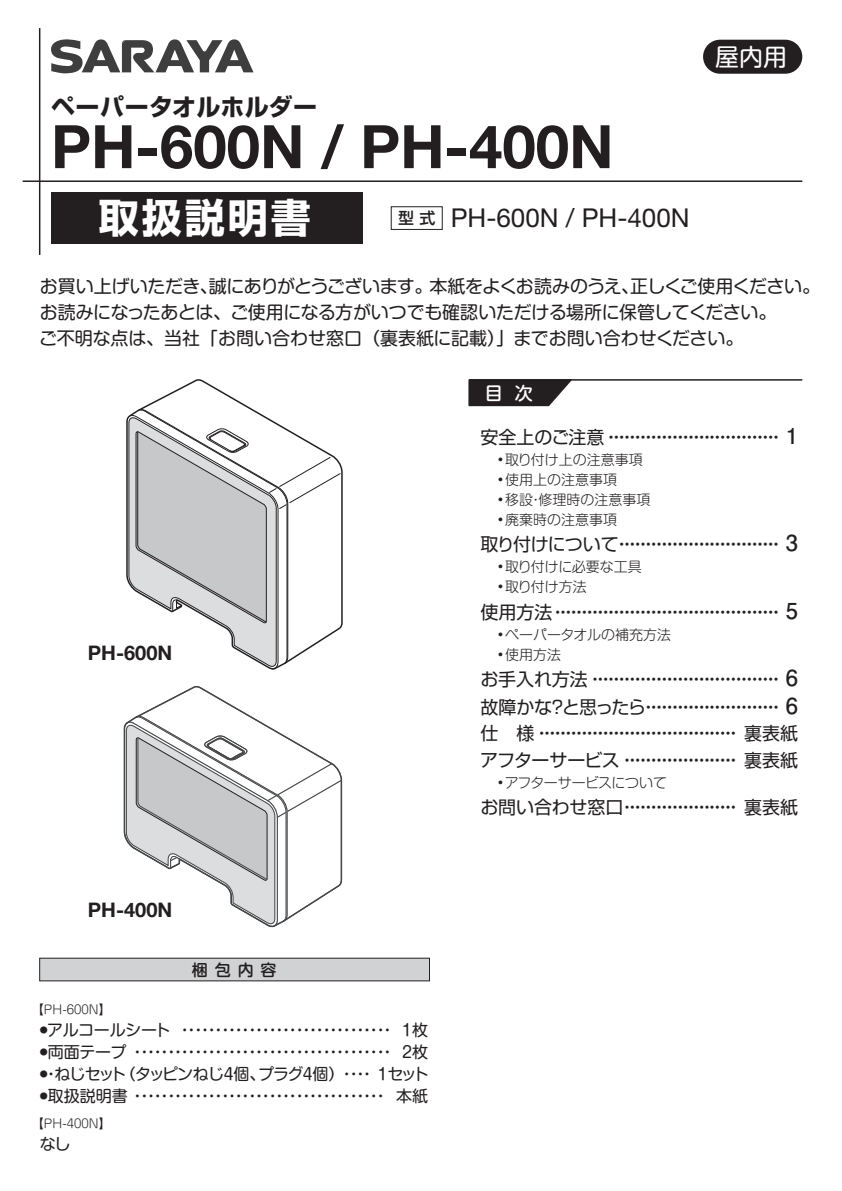
<style>
.page{position:relative;width:842px;height:1191px;background:#fff}
.page>*{position:absolute;margin:0;border:0;box-sizing:border-box;transform-origin:0 0}
.t1{font:700 60px "Helvetica Neue";color:#231f20}
.t2{font:700 40px "Shin Go Pro";letter-spacing:.075em;color:#fff}
.t3{font:26px "Helvetica Neue LT Pro";color:#231f20}
.t4{font:700 24px "Shin Go Pro";letter-spacing:.005em;color:#231f20}
.t5{font:24px "Shin M Go Pro";color:#fff}
.t6{font:700 20px "Helvetica Neue";color:#231f20}
.t7{font:18px/26.8px "Shin Go Pro";letter-spacing:-.01em;color:#231f20;text-align:justify}
.t8{font:18px/26px "Shin M Go Pro";letter-spacing:-.02em;color:#231f20}
.t9{font:18px "Shin Go Pro";letter-spacing:-.05em;color:#231f20}
.t10{font:500 18px "Shin M Go Pro";color:#fff}
.t11{font:16px "Shin M Go Pro";letter-spacing:-.045em;color:#231f20}
.t12{font:500 16px "Shin M Go Pro";color:#231f20}
.t13{font:300 14px "Shin M Go Pro";color:#231f20}
.t14{font:300 14px "Shin M Go Pro";letter-spacing:-.04em;color:#231f20}
.t15{font:300 14px "Shin M Go Pro";letter-spacing:-.02em;color:#231f20}
.t16{font:300 12px "Shin M Go Pro";color:#231f20}
.s1{font-family:"Shin M Go Pro";font-weight:500;font-size:16px}
.s2{font-family:"Futo Go B101 Pro";font-weight:700;font-size:22px}
</style>
<div class="page">
<div style="left:701px;top:38px;width:103px;height:38px;border:4px solid #fff;border-radius:17px"></div>
<div style="left:703px;top:40px;width:99px;height:34px;background:#231f20;border-radius:17px"></div>
<div style="left:39px;top:957px;width:391px;height:24px;background:#d1d2d4;border:1px solid #231f20"></div>
<svg style="left:468px;top:379px;width:103px;height:28px;background:#413e3f"></svg>
<hr style="left:469px;top:379px;width:333px;height:2px;background:#231f20">
<div style="left:51px;top:192px;width:312px;height:52px;background:#231f20"></div>
<hr style="left:23px;top:180px;width:779px;height:2px;background:#231f20">
<hr style="left:39px;top:28px;width:1px;height:227px;background:#231f20">
<div style="left:391px;top:206px;width:52px;height:24px;border:1px solid #231f20"></div>
<svg style="left:51px;top:39px;width:203px;height:34px"></svg>
<svg style="left:126px;top:379px;width:217px;height:249px"></svg>
<svg style="left:128px;top:409px;width:213px;height:260px"></svg>
<svg style="left:123px;top:685px;width:220px;height:196px"></svg>
<svg style="left:124px;top:715px;width:218px;height:213px"></svg>
<h3 class="t4" style="left:51px;top:88px;width:267px">ペーパータオルホルダー</h3>
<h1 class="t1" style="left:51px;top:100px;width:564px">PH-600N / PH-400N</h1>
<h2 class="t2" style="left:99px;top:186px;width:213px">取扱説明書</h2>
<h3 class="t3" style="left:398px;top:202px;width:293px"><span class="s1">型 式</span> PH-600N / PH-400N</h3>
<h3 class="t5" style="left:715px;top:37px;width:73px">屋内用</h3>
<p class="t8" style="left:39px;top:271px;width:783px">お買い上げいただき、誠にありがとうございます。本紙をよくお読みのうえ、正しくご使用ください。お読みになったあとは、ご使用になる方がいつでも確認いただける場所に保管してください。<br>ご不明な点は、当社「お問い合わせ窓口（裏表紙に記載）」までお問い合わせください。</p>
<p class="t6" style="left:88px;top:637px;width:86px">PH-600N</p>
<p class="t6" style="left:88px;top:893px;width:86px">PH-400N</p>
<p class="t12" style="left:192px;top:956px;width:86px">梱 包 内 容</p>
<p class="t16" style="left:32px;top:1000px;width:81px">【PH-600N】</p>
<p class="t11" style="left:40px;top:1017px;width:390px"><sup>●</sup>アルコールシート ・・・・・・・・・・・・・・・・・・・・・・・・・・・・・・・ １枚</p>
<p class="t11" style="left:40px;top:1039px;width:390px"><sup>●</sup>両面テープ ・・・・・・・・・・・・・・・・・・・・・・・・・・・・・・・・・・・・・・ ２枚</p>
<p class="t11" style="left:40px;top:1061px;width:391px"><sup>●</sup>・ねじセット（タッピンねじ4個、プラグ4個）・・・・ １セット</p>
<p class="t11" style="left:40px;top:1083px;width:390px"><sup>●</sup>取扱説明書 ・・・・・・・・・・・・・・・・・・・・・・・・・・・・・・・・・・・・・ 本紙</p>
<p class="t16" style="left:32px;top:1114px;width:81px">【PH-400N】</p>
<p class="t11" style="left:40px;top:1131px;width:32px">なし</p>
<p class="t10" style="left:485px;top:378px;width:49px">目 次</p>
<p class="t7" style="left:480px;top:421px;width:319px">安全上のご注意・・・・・・・・・・・・・・・・・・・・・・・・・・・・・・・・ <span class="s2">1</span></p>
<p class="t13" style="left:498px;top:448px;width:146px"><sup>●</sup> 取り付け上の注意事項</p>
<p class="t13" style="left:498px;top:468px;width:120px"><sup>●</sup> 使用上の注意事項</p>
<p class="t13" style="left:498px;top:488px;width:153px"><sup>●</sup> 移設・修理時の注意事項</p>
<p class="t13" style="left:498px;top:508px;width:120px"><sup>●</sup> 廃棄時の注意事項</p>
<p class="t9" style="left:480px;top:530px;width:319px">取り付けについて・・・・・・・・・・・・・・・・・・・・・・・・・・・・・・ <span class="s2">3</span></p>
<p class="t15" style="left:498px;top:556px;width:145px"><sup>●</sup> 取り付けに必要な工具</p>
<p class="t13" style="left:498px;top:576px;width:90px"><sup>●</sup> 取り付け方法</p>
<p class="t7" style="left:480px;top:596px;width:319px">使用方法・・・・・・・・・・・・・・・・・・・・・・・・・・・・・・・・・・・・・・・・・・ <span class="s2">5</span></p>
<p class="t13" style="left:498px;top:623px;width:174px"><sup>●</sup> ペーパータオルの補充方法</p>
<p class="t13" style="left:498px;top:643px;width:64px"><sup>●</sup> 使用方法</p>
<p class="t7" style="left:480px;top:664px;width:319px">お手入れ方法・・・・・・・・・・・・・・・・・・・・・・・・・・・・・・・・・・・ <span class="s2">6</span>故障かな？と思ったら・・・・・・・・・・・・・・・・・・・・・・・・・ <span class="s2">6</span>仕　様・・・・・・・・・・・・・・・・・・・・・・・・・・・・・・・・・・・・・ 裏表紙アフターサービス・・・・・・・・・・・・・・・・・・・・・ 裏表紙</p>
<p class="t14" style="left:498px;top:771px;width:170px"><sup>●</sup> アフターサービスについて</p>
<p class="t7" style="left:480px;top:791px;width:319px">お問い合わせ窓口・・・・・・・・・・・・・・・・・・・・・ 裏表紙</p>
</div>
